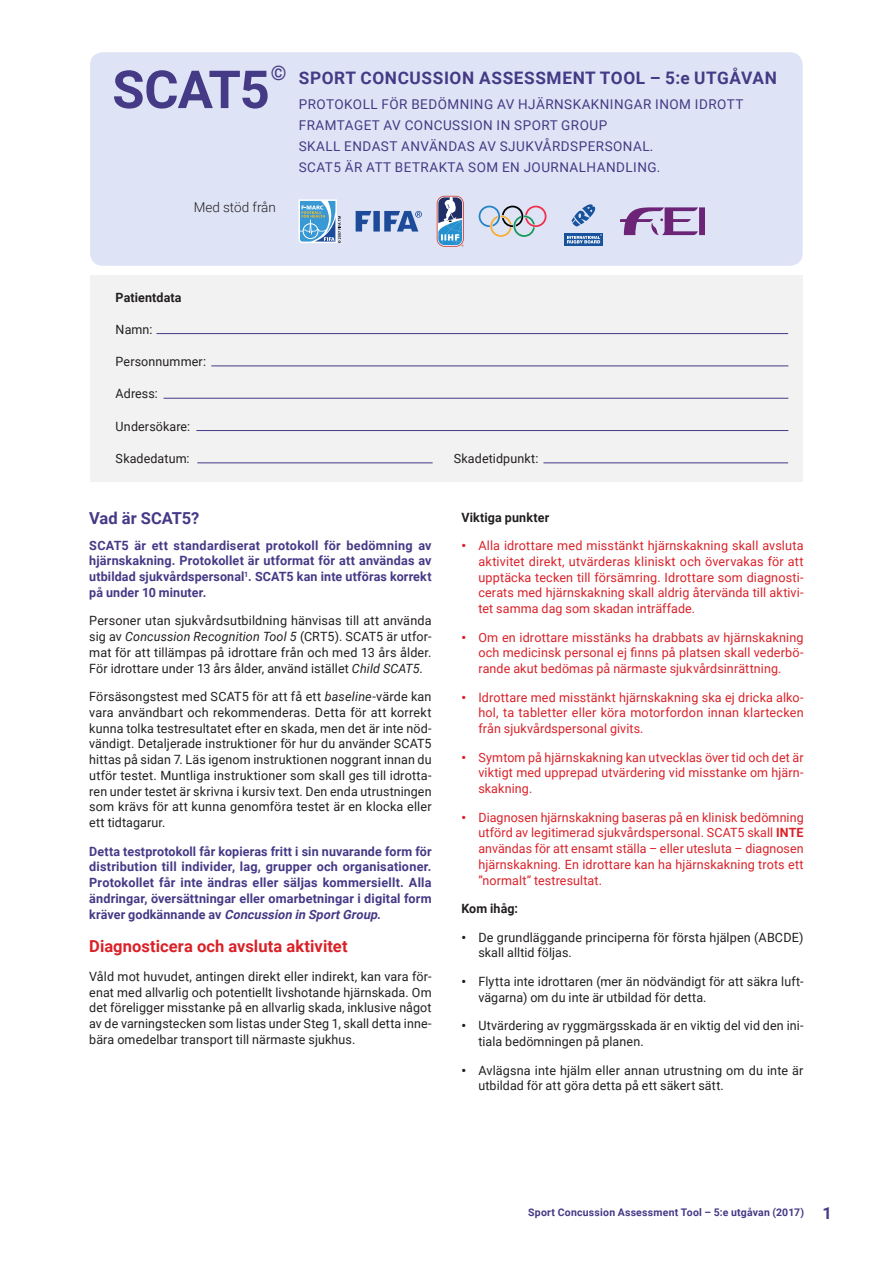
<style>
.page{position:relative;width:893px;height:1263px;background:#fff}
.page>*{position:absolute;margin:0;border:0;box-sizing:border-box;transform-origin:0 0}
.Rubrik_1{font:700 52.5px "Roboto";letter-spacing:-.02em;color:#453a86}
.Rubrik_1-2{font:700 20.1px "Roboto";color:#453a86}
.t1{font:700 17.25px "Roboto";letter-spacing:.035em;color:#453a86}
.Mellanrubrik_Scat{font:700 16.5px "Roboto";letter-spacing:.005em;color:#da2128}
.Mellanrubrik_Scat-2{font:700 16.5px "Roboto";letter-spacing:-.005em;color:#453a86}
.t2{font:13.5px "Roboto";letter-spacing:.035em;color:#453a86}
.t3{font:300 13.5px "Roboto";color:#231f20}
.Bröd_SCAT{font:12.75px/15.8px "Roboto";letter-spacing:.01em;color:#231f20}
.Bröd_SCAT-2{font:12.75px/15.8px "Roboto";letter-spacing:.01em;color:#da2128;text-align:justify}
.Bröd_SCAT-3{font:700 12.75px/15.8px "Roboto";letter-spacing:.01em;color:#453a86;text-align:justify}
.Bröd_SCAT-4{font:700 12.75px "Roboto";letter-spacing:.01em;color:#231f20}
.t4{font:700 10.5px "Roboto";letter-spacing:.02em;color:#453a86}
.s1{font-style:italic}
.s2{font-weight:900}
.s3{font-weight:700}
.s4{font-size:16.5px}
</style>
<div class="page">
<div style="left:90px;top:52px;width:713px;height:214px;background:#dee4f5;border-radius:13px"></div>
<div style="left:90px;top:275px;width:713px;height:207px;background:#f2f2f3"></div>
<svg style="left:356px;top:211px;width:15px;height:21px"></svg>
<div style="left:373px;top:211px;width:7px;height:21px;background:#1d4b9a"></div>
<svg style="left:384px;top:211px;width:38px;height:21px"></svg>
<svg style="left:298px;top:199px;width:43px;height:44px;background:#84b6d6"></svg>
<svg style="left:572px;top:204px;width:23px;height:23px"></svg>
<svg style="left:564px;top:233px;width:39px;height:12px"></svg>
<svg style="left:567px;top:234px;width:35px;height:9px"></svg>
<svg style="left:479px;top:206px;width:67px;height:31px"></svg>
<svg style="left:437px;top:196px;width:27px;height:51px"></svg>
<svg style="left:620px;top:207px;width:85px;height:28px"></svg>
<hr style="left:156px;top:333px;width:632px;height:1px;background:#453a86">
<hr style="left:211px;top:366px;width:577px;height:1px;background:#453a86">
<hr style="left:164px;top:398px;width:624px;height:1px;background:#453a86">
<hr style="left:196px;top:430px;width:592px;height:1px;background:#453a86">
<hr style="left:197px;top:463px;width:236px;height:1px;background:#453a86">
<hr style="left:543px;top:463px;width:245px;height:1px;background:#453a86">
<p class="Rubrik_1" style="left:112px;top:53px;width:159px">SCAT5</p>
<p class="Rubrik_1-2" style="left:271px;top:59px;width:17px">©</p>
<p class="t3" style="left:194px;top:197px;width:84px">Med stöd från</p>
<p class="t1" style="left:299px;top:66px;width:479px">SPORT CONCUSSION ASSESSMENT TOOL – 5:e UTGÅVAN</p>
<p class="t2" style="left:299px;top:95px;width:446px">PROTOKOLL FÖR BEDÖMNING AV HJÄRNSKAKNINGAR INOM IDROTT</p>
<p class="t2" style="left:299px;top:116px;width:310px">FRAMTAGET AV CONCUSSION IN SPORT GROUP</p>
<p class="t2" style="left:299px;top:137px;width:356px">SKALL ENDAST ANVÄNDAS AV SJUKVÅRDSPERSONAL.</p>
<p class="t2" style="left:299px;top:158px;width:363px">SCAT5 ÄR ATT BETRAKTA SOM EN JOURNALHANDLING.</p>
<p class="Bröd_SCAT-4" style="left:116px;top:288px;width:67px">Patientdata</p>
<p class="Bröd_SCAT" style="left:116px;top:321px;width:38px">Namn:</p>
<p class="Bröd_SCAT" style="left:116px;top:353px;width:92px">Personnummer:</p>
<p class="Bröd_SCAT" style="left:116px;top:385px;width:44px">Adress:</p>
<p class="Bröd_SCAT" style="left:116px;top:418px;width:76px">Undersökare:</p>
<p class="Bröd_SCAT" style="left:116px;top:450px;width:75px">Skadedatum:</p>
<p class="Bröd_SCAT" style="left:454px;top:450px;width:86px">Skadetidpunkt:</p>
<p class="Mellanrubrik_Scat-2" style="left:89px;top:507px;width:112px">Vad är SCAT5?</p>
<p class="Bröd_SCAT-3" style="left:89px;top:537px;width:344px">SCAT5 är ett standardiserat protokoll för bedömning av hjärnskakning. Protokollet är utformat för att användas av utbildad sjukvårdspersonal<sup>1</sup>. SCAT5 kan inte utföras korrekt på under 10 minuter.</p>
<p class="Bröd_SCAT" style="left:89px;top:612px;width:344px;text-align:justify">Personer utan sjukvårdsutbildning hänvisas till att använda sig av <span class="s1">Concussion Recognition Tool 5</span> (CRT5). SCAT5 är utfor&shy;mat för att tillämpas på idrottare från och med 13 års ålder.<br>För idrottare under 13 års ålder, använd istället <span class="s1">Child SCAT5</span>.</p>
<p class="Bröd_SCAT" style="left:89px;top:688px;width:344px;text-align:justify">Försäsongstest med SCAT5 för att få ett <span class="s1">baseline</span>-värde kan vara användbart och rekommenderas. Detta för att korrekt kunna tolka testresultatet efter en skada, men det är inte nöd&shy;vändigt. Detaljerade instruktioner för hur du använder SCAT5 hittas på sidan 7. Läs igenom instruktionen noggrant innan du utför testet. Muntliga instruktioner som skall ges till idrotta&shy;ren under testet är skrivna i kursiv text. Den enda utrustningen som krävs för att kunna genomföra testet är en klocka eller ett tidtagarur.</p>
<p class="Bröd_SCAT-3" style="left:89px;top:843px;width:344px">Detta testprotokoll får kopieras fritt i sin nuvarande form för distribution till individer, lag, grupper och organisationer.<br>Protokollet får inte ändras eller säljas kommersiellt. Alla ändringar, översättningar eller omarbetningar i digital form k r ä v e r g o d k ä n n a n d e a v <span class="s1">Concussion in SportGroup</span>.</p>
<p class="Mellanrubrik_Scat" style="left:89px;top:935px;width:260px">Diagnosticera och avsluta aktivitet</p>
<p class="Bröd_SCAT" style="left:89px;top:968px;width:344px;text-align:justify">Våld mot huvudet, antingen direkt eller indirekt, kan vara för&shy;enat med allvarlig och potentiellt livshotande hjärnskada. Om det föreligger misstanke på en allvarlig skada, inklusive något av de varningstecken som listas under Steg 1, skall detta inne&shy;bära omedelbar transport till närmaste sjukhus.</p>
<p class="Bröd_SCAT-4" style="left:461px;top:508px;width:89px">Viktiga punkter</p>
<p class="Bröd_SCAT-2" style="left:478px;top:537px;width:327px;text-indent:-17px"><span class="s2">•</span> Alla idrottare med misstänkt hjärnskakning skall avsluta aktivitet direkt, utvärderas kliniskt och övervakas för att upptäcka tecken till försämring. Idrottare som diagnosti&shy;cerats med hjärnskakning skall aldrig återvända till aktivi&shy;tet samma dag som skadan inträffade.</p>
<p class="Bröd_SCAT-2" style="left:478px;top:629px;width:327px;text-indent:-17px"><span class="s2">•</span> Om en idrottare misstänks ha drabbats av hjärnskakning och medicinsk personal ej finns på platsen skall vederbö&shy;rande akut bedömas på närmaste sjukvårdsinrättning.</p>
<p class="Bröd_SCAT-2" style="left:478px;top:689px;width:327px;text-indent:-17px"><span class="s2">•</span> Idrottare med misstänkt hjärnskakning ska ej dricka alko&shy;hol, ta tabletter eller köra motorfordon innan klartecken från sjukvårdspersonal givits.</p>
<p class="Bröd_SCAT-2" style="left:478px;top:749px;width:327px;text-indent:-17px"><span class="s2">•</span> Symtom på hjärnskakning kan utvecklas över tid och det är viktigt med upprepad utvärdering vid misstanke om hjärn&shy;skakning.</p>
<p class="Bröd_SCAT-2" style="left:478px;top:809px;width:327px;text-indent:-17px"><span class="s2">•</span> Diagnosen hjärnskakning baseras på en klinisk bedömning utförd av legitimerad sjukvårdspersonal. SCAT5 skall <span class="s3">INTE </span>användas för att ensamt ställa – eller utesluta – diagnosen hjärnskakning. En idrottare kan ha hjärnskakning trots ett ”normalt” testresultat.</p>
<p class="Bröd_SCAT-4" style="left:461px;top:900px;width:58px">Kom ihåg:</p>
<p class="Bröd_SCAT" style="left:478px;top:929px;width:327px;text-indent:-17px"><span class="s2">•</span> De grundläggande principerna för första hjälpen (ABCDE) skall alltid följas.</p>
<p class="Bröd_SCAT" style="left:478px;top:973px;width:327px;text-indent:-17px"><span class="s2">•</span> Flytta inte idrottaren (mer än nödvändigt för att säkra luft&shy;vägarna) om du inte är utbildad för detta.</p>
<p class="Bröd_SCAT" style="left:478px;top:1017px;width:327px;text-indent:-17px"><span class="s2">•</span> Utvärdering av ryggmärgsskada är en viktig del vid den ini&shy;tiala bedömningen på planen.</p>
<p class="Bröd_SCAT" style="left:478px;top:1062px;width:327px;text-indent:-17px"><span class="s2">•</span> Avlägsna inte hjälm eller annan utrustning om du inte är utbildad för att göra detta på ett säkert sätt.</p>
<p class="t4" style="left:528px;top:1204px;width:305px">Sport Concussion Assessment Tool – 5:e utgåvan (2017) <span class="s4">1</span></p>
</div>
